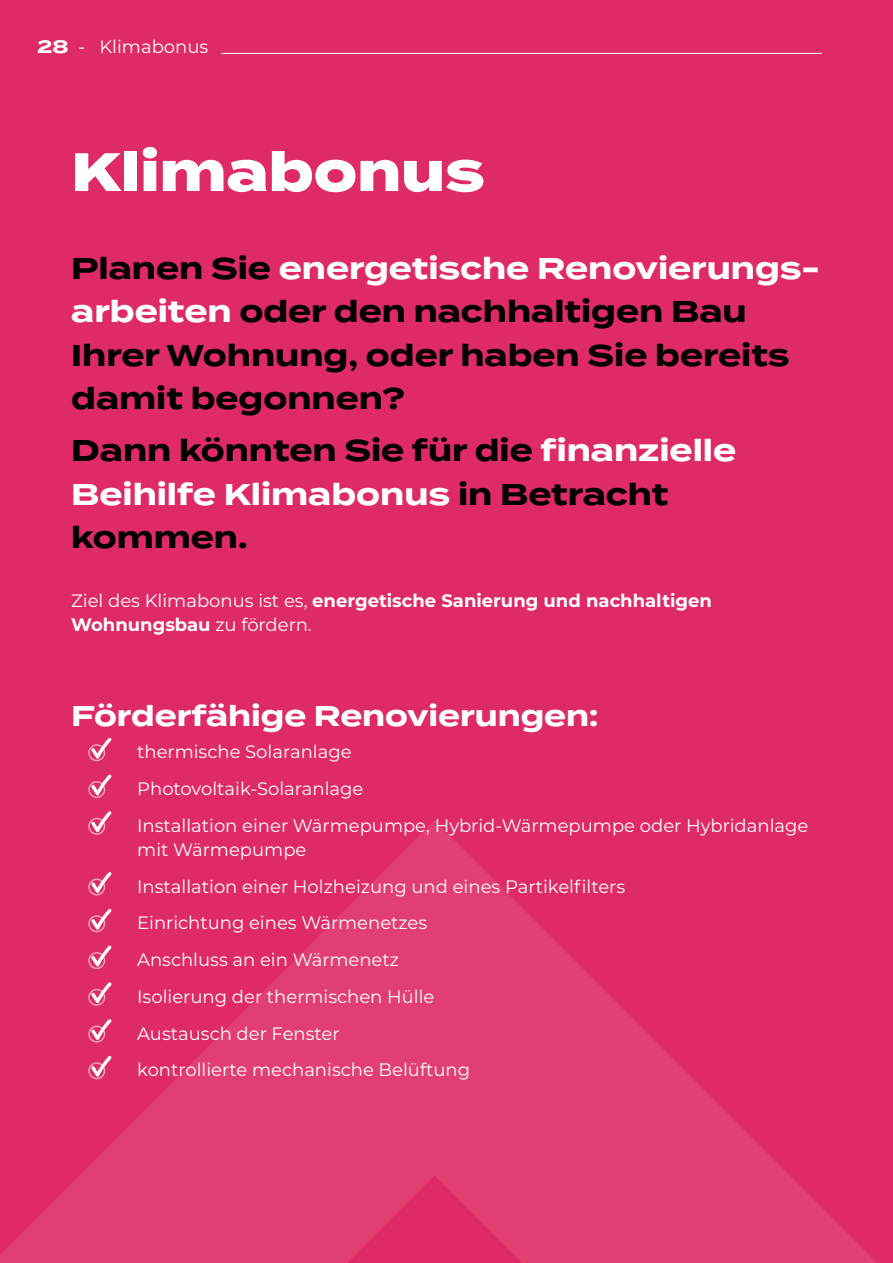
<style>
.page{position:relative;width:893px;height:1263px;background:#df2a68}
.page>*{position:absolute;margin:0;border:0;box-sizing:border-box;transform-origin:0 0}
.t1{font:800 54px "Termina";color:#fff}
.t2{font:700 30px/43.5px "Termina";color:#000}
.t3{font:700 28.5px "Termina";color:#fff}
.t4{font:18px/24px "Montserrat";color:#fff}
.t5{font:700 18px/24px "Montserrat";color:#fff}
.t6{font:700 18px "Termina";color:#fff}
.s1{color:#fff}
.s2{font-weight:400}
</style>
<div class="page">
<svg style="left:0;top:821px;width:876px;height:442px"></svg>
<hr style="left:221px;top:53px;width:601px;height:1px;background:#fff">
<div style="left:88px;top:744px;width:17px;height:17px;border:2px solid #efa4b3;border-radius:50%"></div>
<svg style="left:91px;top:738px;width:20px;height:20px"></svg>
<div style="left:88px;top:781px;width:17px;height:17px;border:2px solid #efa4b3;border-radius:50%"></div>
<svg style="left:91px;top:775px;width:20px;height:20px"></svg>
<div style="left:88px;top:818px;width:17px;height:17px;border:2px solid #efa4b3;border-radius:50%"></div>
<svg style="left:91px;top:811px;width:20px;height:21px"></svg>
<div style="left:88px;top:878px;width:17px;height:17px;border:2px solid #efa4b3;border-radius:50%"></div>
<svg style="left:91px;top:872px;width:20px;height:21px"></svg>
<div style="left:88px;top:915px;width:17px;height:17px;border:2px solid #efa4b3;border-radius:50%"></div>
<svg style="left:91px;top:909px;width:20px;height:21px"></svg>
<div style="left:88px;top:952px;width:17px;height:17px;border:2px solid #efa4b3;border-radius:50%"></div>
<svg style="left:91px;top:946px;width:20px;height:20px"></svg>
<div style="left:88px;top:989px;width:17px;height:17px;border:2px solid #efa4b3;border-radius:50%"></div>
<svg style="left:91px;top:982px;width:20px;height:21px"></svg>
<div style="left:88px;top:1025px;width:17px;height:17px;border:2px solid #efa4b3;border-radius:50%"></div>
<svg style="left:91px;top:1019px;width:20px;height:21px"></svg>
<div style="left:88px;top:1062px;width:17px;height:17px;border:2px solid #efa4b3;border-radius:50%"></div>
<svg style="left:91px;top:1056px;width:20px;height:21px"></svg>
<p class="t6" style="left:38px;top:33px;width:33px">28</p>
<p class="t4" style="left:78px;top:34px;width:131px">- Klimabonus</p>
<p class="t1" style="left:71px;top:132px;width:415px">Klimabonus</p>
<p class="t2" style="left:71px;top:247px;width:750px">Planen Sie <span class="s1">energetische Renovierungs&shy;arbeiten</span> oder den nachhaltigen Bau<br>Ihrer Wohnung, oder haben Sie bereits damit begonnen?</p>
<p class="t2" style="left:71px;top:429px;width:666px">Dann könnten Sie für die <span class="s1">finanzielle<br>Beihilfe Klimabonus</span> in Betracht kommen.</p>
<p class="t5" style="left:71px;top:588px;width:642px"><span class="s2">Ziel des Klimabonus ist es,</span> energetische Sanierung und nachhaltigen<br>Wohnungsbau <span class="s2">zu fördern.</span></p>
<p class="t3" style="left:71px;top:694px;width:529px">Förderfähige Renovierungen:</p>
<p class="t4" style="left:137px;top:739px;width:216px">thermische Solaranlage</p>
<p class="t4" style="left:137px;top:776px;width:228px">Photovoltaik-Solaranlage</p>
<p class="t4" style="left:137px;top:813px;width:673px">Installation einer Wärmepumpe, Hybrid-Wärmepumpe oder Hybridanlage mit Wärmepumpe</p>
<p class="t4" style="left:137px;top:873px;width:489px">Installation einer Holzheizung und eines Partikelfilters</p>
<p class="t4" style="left:137px;top:910px;width:292px">Einrichtung eines Wärmenetzes</p>
<p class="t4" style="left:137px;top:947px;width:263px">Anschluss an ein Wärmenetz</p>
<p class="t4" style="left:137px;top:984px;width:299px">Isolierung der thermischen Hülle</p>
<p class="t4" style="left:137px;top:1020px;width:204px">Austausch der Fenster</p>
<p class="t4" style="left:137px;top:1057px;width:334px">kontrollierte mechanische Belüftung</p>
</div>
